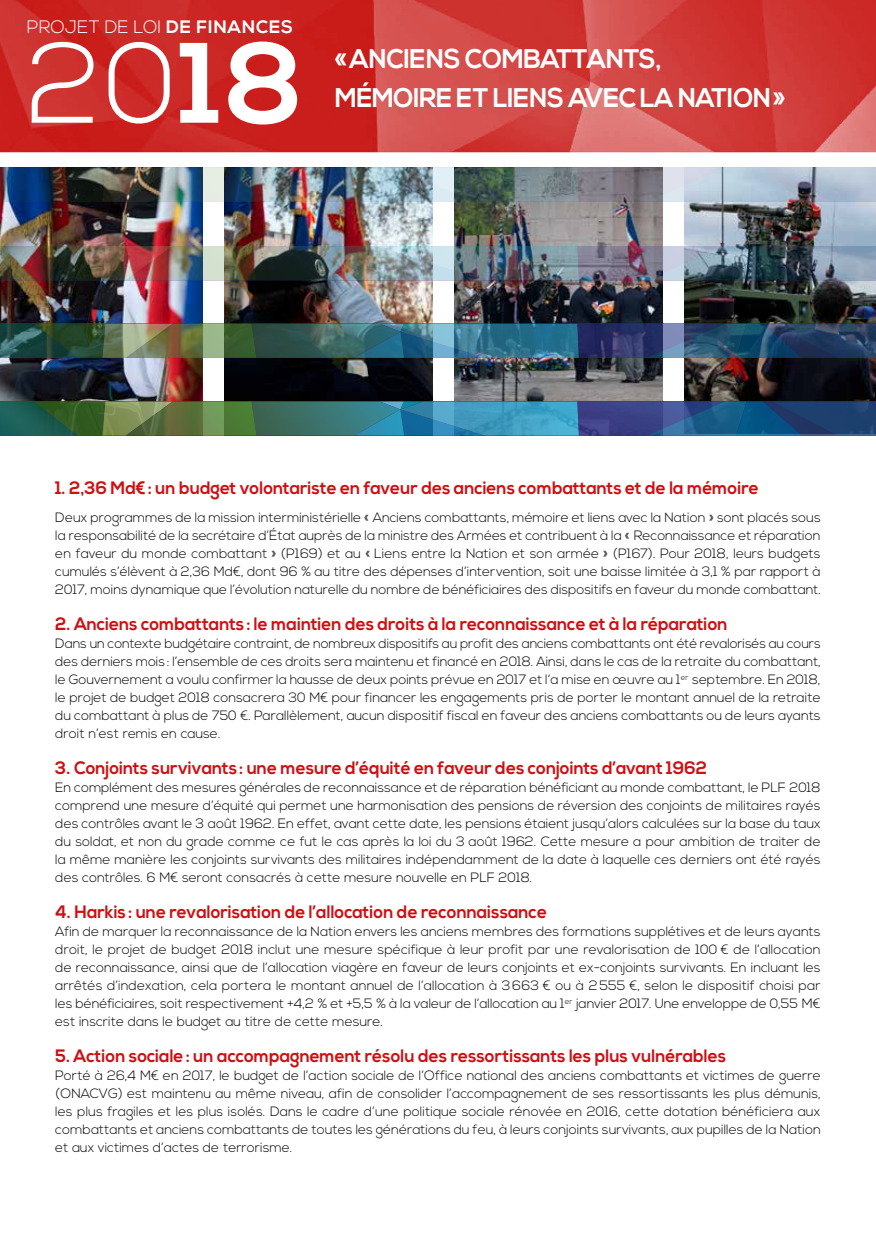
<style>
.page{position:relative;width:876px;height:1246px;background:#fff}
.page>*{position:absolute;margin:0;border:0;box-sizing:border-box;transform-origin:0 0}
.t1{font:300 114px "Nexa";color:#fff}
.t2{font:700 27px/39px "Nexa";letter-spacing:-.02em;color:#fff;scale:.95 1}
.t3{font:700 18px "Nexa";color:#cd1013;scale:.95 1}
.t4{font:300 18px "Nexa";color:#fff}
.t5{font:300 13.5px/18px "Nexa";color:#000;text-align:justify}
.s1{font-weight:800}
.s2{font-weight:700}
</style>
<div class="page">
<img style="left:0;top:0;width:876px;height:152px">
<img style="left:454px;top:202px;width:209px;height:200px">
<img style="left:684px;top:202px;width:192px;height:200px">
<img style="left:224px;top:202px;width:209px;height:200px">
<img style="left:0;top:202px;width:203px;height:200px">
<svg style="left:0;top:402px;width:876px;height:34px;background:#386c79"></svg>
<img style="left:0;top:324px;width:876px;height:34px">
<img style="left:0;top:246px;width:876px;height:34px">
<img style="left:0;top:168px;width:876px;height:34px">
<h3 class="t4" style="left:27px;top:16px;width:267px">PROJET DE LOI <span class="s1">DE FINANCES</span></h3>
<h1 class="t1" style="left:27px;top:18px;width:278px">20<span class="s2">18</span></h1>
<h2 class="t2" style="left:335px;top:41px;width:476px">«ANCIENS COMBATTANTS,<br>MÉMOIRE ET LIENS AVEC LA NATION»</h2>
<h3 class="t3" style="left:55px;top:477px;width:742px">1. 2,36 Md€: un budget volontariste en faveur des anciens combattants et de la mémoire</h3>
<p class="t5" style="left:55px;top:509px;width:767px">Deux programmes de la mission interministérielle « Anciens combattants, mémoire et liens avec la Nation » sont placés sous la responsabilité de la secrétaire d’État auprès de la ministre des Armées et contribuent à la « Reconnaissance et réparation en faveur du monde combattant » (P169) et au « Liens entre la Nation et son armée » (P167). Pour 2018, leurs budgets cumulés s’élèvent à 2,36 Md€, dont 96 % au titre des dépenses d’intervention, soit une baisse limitée à 3,1 % par rapport à 2017, moins dynamique que l’évolution naturelle du nombre de bénéficiaires des dispositifs en faveur du monde combattant.</p>
<h3 class="t3" style="left:55px;top:613px;width:709px">2. Anciens combattants : le maintien des droits à la reconnaissance et à la réparation</h3>
<p class="t5" style="left:55px;top:635px;width:767px">Dans un contexte budgétaire contraint, de nombreux dispositifs au profit des anciens combattants ont été revalorisés au cours des derniers mois: l’ensemble de ces droits sera maintenu et financé en 2018. Ainsi, dans le cas de la retraite du combattant, le Gouvernement a voulu confirmer la hausse de deux points prévue en 2017 et l’a mise en œuvre au 1<sup>er</sup> septembre. En 2018, le projet de budget 2018 consacrera 30 M€ pour financer les engagements pris de porter le montant annuel de la retraite du combattant à plus de 750 €. Parallèlement, aucun dispositif fiscal en faveur des anciens combattants ou de leurs ayants droit n’est remis en cause.</p>
<h3 class="t3" style="left:55px;top:757px;width:687px">3. Conjoints survivants : une mesure d’équité en faveur des conjoints d’avant 1962</h3>
<p class="t5" style="left:55px;top:779px;width:767px">En complément des mesures générales de reconnaissance et de réparation bénéficiant au monde combattant, le PLF 2018 comprend une mesure d’équité qui permet une harmonisation des pensions de réversion des conjoints de militaires rayés des contrôles avant le 3 août 1962. En effet, avant cette date, les pensions étaient jusqu’alors calculées sur la base du taux du soldat, et non du grade comme ce fut le cas après la loi du 3 août 1962. Cette mesure a pour ambition de traiter de la même manière les conjoints survivants des militaires indépendamment de la date à laquelle ces derniers ont été rayés des contrôles. 6 M€ seront consacrés à cette mesure nouvelle en PLF 2018.</p>
<h3 class="t3" style="left:55px;top:901px;width:519px">4. Harkis : une revalorisation de l’allocation de reconnaissance</h3>
<p class="t5" style="left:55px;top:923px;width:767px">Afin de marquer la reconnaissance de la Nation envers les anciens membres des formations supplétives et de leurs ayants droit, le projet de budget 2018 inclut une mesure spécifique à leur profit par une revalorisation de 100 € de l’allocation de reconnaissance, ainsi que de l’allocation viagère en faveur de leurs conjoints et ex-conjoints survivants. En incluant les arrêtés d’indexation, cela portera le montant annuel de l’allocation à 3663 € ou à 2555 €, selon le dispositif choisi par les bénéficiaires, soit respectivement +4,2 % et +5,5 % à la valeur de l’allocation au 1<sup>er</sup> janvier 2017. Une enveloppe de 0,55 M€ est inscrite dans le budget au titre de cette mesure.</p>
<h3 class="t3" style="left:55px;top:1045px;width:708px">5. Action sociale: un accompagnement résolu des ressortissants les plus vulnérables</h3>
<p class="t5" style="left:55px;top:1067px;width:767px">Porté à 26,4 M€ en 2017, le budget de l’action sociale de l’Office national des anciens combattants et victimes de guerre (ONACVG) est maintenu au même niveau, afin de consolider l’accompagnement de ses ressortissants les plus démunis, les plus fragiles et les plus isolés. Dans le cadre d’une politique sociale rénovée en 2016, cette dotation bénéficiera aux combattants et anciens combattants de toutes les générations du feu, à leurs conjoints survivants, aux pupilles de la Nation et aux victimes d’actes de terrorisme.</p>
</div>
